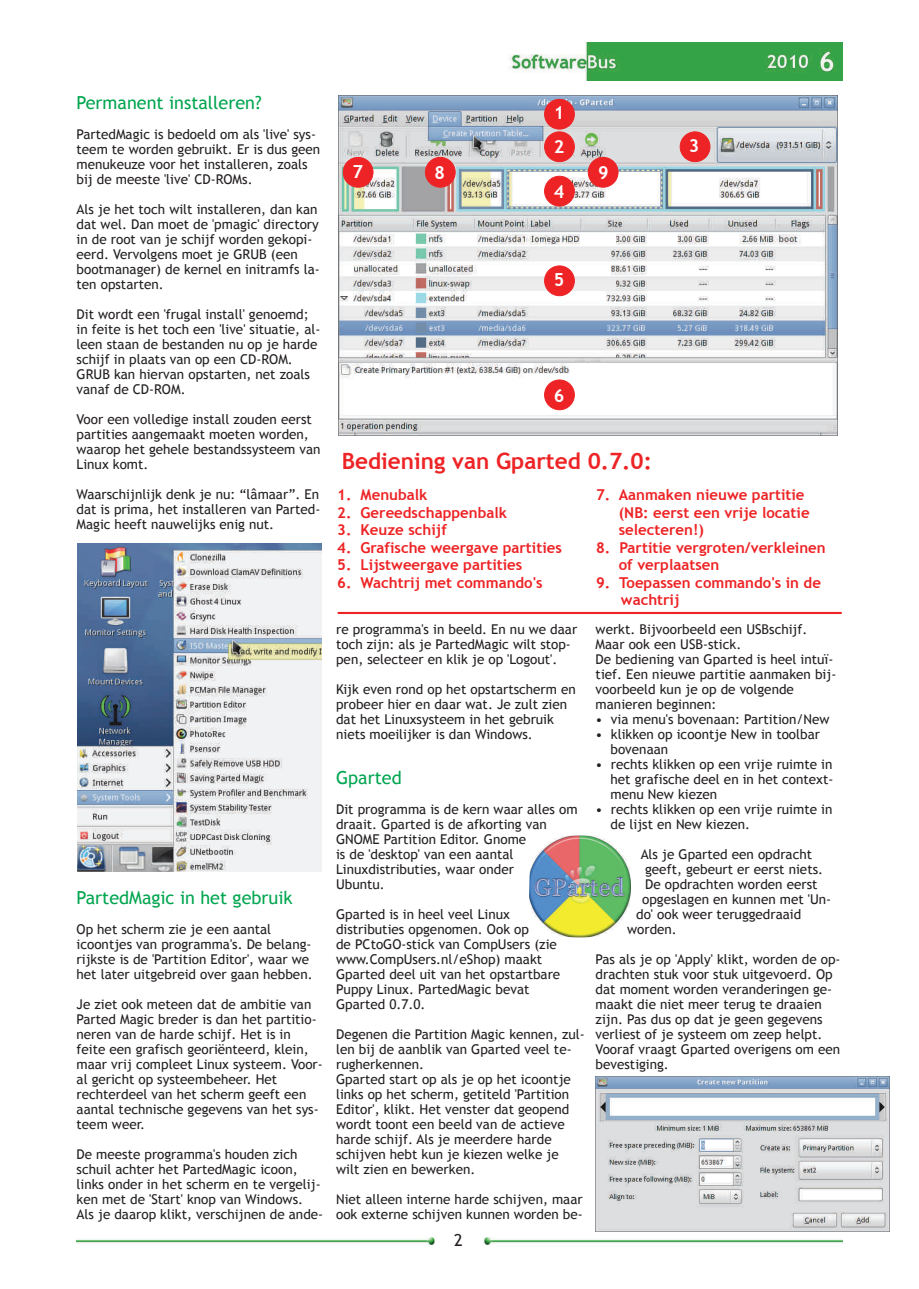
<style>
.page{position:relative;width:919px;height:1289px;background:#fff}
.page>*{position:absolute;margin:0;border:0;box-sizing:border-box;transform-origin:0 0}
.t1{font:700 22.5px "Trebuchet MS";color:#ee2325}
.t2{font:18px "Trebuchet MS";color:#00a54f}
.t3{font:700 18px/33.3px "Trebuchet MS";color:#fff}
.t4{font:16.5px "Trebuchet MS";color:#231f20}
.t5{font:700 15px/17.4px "Trebuchet MS";color:#ee2325}
.t6{font:13.5px/15px "Trebuchet MS";color:#231f20}
</style>
<div class="page">
<img style="left:507px;top:43px;width:335px;height:38px">
<img style="left:77px;top:1237px;width:358px;height:7px">
<img style="left:483px;top:1237px;width:359px;height:7px">
<img style="left:77px;top:543px;width:244px;height:329px">
<img style="left:338px;top:96px;width:499px;height:339px">
<hr style="left:337px;top:612px;width:504px;height:2px;background:#ee2325">
<div style="left:544px;top:99px;width:30px;height:30px;background:#ee2325;border-radius:50%"></div>
<div style="left:544px;top:99px;width:30px;height:30px;border:1px solid #ee2325;border-radius:50%"></div>
<div style="left:588px;top:157px;width:30px;height:30px;background:#ee2325;border-radius:50%"></div>
<div style="left:588px;top:157px;width:30px;height:30px;border:1px solid #ee2325;border-radius:50%"></div>
<div style="left:343px;top:157px;width:30px;height:30px;background:#ee2325;border-radius:50%"></div>
<div style="left:343px;top:157px;width:30px;height:30px;border:1px solid #ee2325;border-radius:50%"></div>
<div style="left:425px;top:157px;width:30px;height:30px;background:#ee2325;border-radius:50%"></div>
<div style="left:425px;top:157px;width:30px;height:30px;border:1px solid #ee2325;border-radius:50%"></div>
<div style="left:544px;top:380px;width:30px;height:30px;background:#ee2325;border-radius:50%"></div>
<div style="left:544px;top:380px;width:30px;height:30px;border:1px solid #ee2325;border-radius:50%"></div>
<div style="left:544px;top:266px;width:30px;height:30px;background:#ee2325;border-radius:50%"></div>
<div style="left:544px;top:266px;width:30px;height:30px;border:1px solid #ee2325;border-radius:50%"></div>
<div style="left:544px;top:132px;width:30px;height:30px;background:#ee2325;border-radius:50%"></div>
<div style="left:544px;top:132px;width:30px;height:30px;border:1px solid #ee2325;border-radius:50%"></div>
<div style="left:680px;top:132px;width:30px;height:30px;background:#ee2325;border-radius:50%"></div>
<div style="left:680px;top:132px;width:30px;height:30px;border:1px solid #ee2325;border-radius:50%"></div>
<div style="left:544px;top:176px;width:30px;height:30px;background:#ee2325;border-radius:50%"></div>
<div style="left:544px;top:176px;width:30px;height:30px;border:1px solid #ee2325;border-radius:50%"></div>
<img style="left:529px;top:835px;width:101px;height:102px">
<img style="left:595px;top:1076px;width:294px;height:155px">
<h2 class="t2" style="left:77px;top:92px;width:186px">Permanent installeren?</h2>
<p class="t6" style="left:77px;top:127px;width:245px">PartedMagic is bedoeld om als 'live' sys‐ teem te worden gebruikt. Er is dus geen menukeuze voor het installeren, zoals bij de meeste 'live' CD‐ROMs.</p>
<p class="t6" style="left:77px;top:202px;width:245px">Als je het toch wilt installeren, dan kan dat wel. Dan moet de 'pmagic' directory in de root van je schijf worden gekopi‐ eerd. Vervolgens moet je GRUB (een bootmanager) de kernel en initramfs la‐ ten opstarten.</p>
<p class="t6" style="left:77px;top:307px;width:245px">Dit wordt een 'frugal install' genoemd; in feite is het toch een 'live' situatie, al‐ leen staan de bestanden nu op je harde schijf in plaats van op een CD‐ROM.<br>GRUB kan hiervan opstarten, net zoals vanaf de CD‐ROM.</p>
<p class="t6" style="left:77px;top:412px;width:245px">Voor een volledige install zouden eerst partities aangemaakt moeten worden, waarop het gehele bestandssysteem van<br>Linux komt.</p>
<p class="t6" style="left:77px;top:487px;width:245px;text-align:justify">Waarschijnlijk denk je nu: “lâmaar”. En dat is prima, het installeren van Parted‐ Magic heeft nauwelijks enig nut.</p>
<h2 class="t2" style="left:77px;top:887px;width:217px">PartedMagic in het gebruik</h2>
<p class="t6" style="left:77px;top:922px;width:237px">Op het scherm zie je een aantal icoontjes van programma's. De belang‐ rijkste is de 'Partition Editor', waar we het later uitgebreid over gaan hebben.</p>
<p class="t6" style="left:77px;top:997px;width:248px">Je ziet ook meteen dat de ambitie van Parted Magic breder is dan het partitio‐ neren van de harde schijf. Het is in feite een grafisch georiënteerd, klein, maar vrij compleet Linux systeem. Voor‐ al gericht op systeembeheer. Het rechterdeel van het scherm geeft een aantal technische gegevens van het sys‐ teem weer.</p>
<p class="t6" style="left:77px;top:1147px;width:248px">De meeste programma's houden zich schuil achter het PartedMagic icoon, links onder in het scherm en te vergelij‐ ken met de 'Start' knop van Windows.<br>Als je daarop klikt, verschijnen de ande‐</p>
<h2 class="t3" style="left:553px;top:96px;width:12px">1<br>2</h2>
<h2 class="t3" style="left:352px;top:155px;width:12px">7</h2>
<h2 class="t3" style="left:434px;top:156px;width:12px">8</h2>
<h2 class="t3" style="left:598px;top:156px;width:12px">9</h2>
<h2 class="t3" style="left:553px;top:175px;width:12px">4</h2>
<h2 class="t3" style="left:553px;top:263px;width:12px">5</h2>
<h2 class="t3" style="left:553px;top:379px;width:12px">6</h2>
<h2 class="t3" style="left:688px;top:129px;width:12px">3</h2>
<h1 class="t1" style="left:342px;top:448px;width:312px">Bediening van Gparted 0.7.0:</h1>
<p class="t5" style="left:337px;top:486px;width:92px">1. Menubalk</p>
<p class="t5" style="left:337px;top:504px;width:171px">2. Gereedschappenbalk</p>
<p class="t5" style="left:337px;top:521px;width:111px">3. Keuze schijf</p>
<p class="t5" style="left:337px;top:539px;width:226px">4. Grafische weergave partities</p>
<p class="t5" style="left:337px;top:556px;width:187px">5. Lijstweergave partities</p>
<p class="t5" style="left:337px;top:573px;width:207px">6. Wachtrij met commando's</p>
<p class="t5" style="left:618px;top:486px;width:192px;text-indent:-23px">7. Aanmaken nieuwe partitie (NB: eerst een vrije locatie selecteren!)</p>
<p class="t5" style="left:618px;top:539px;width:208px;text-indent:-23px">8. Partitie vergroten/verkleinen of verplaatsen</p>
<p class="t5" style="left:621px;top:573px;width:201px;text-indent:-25px">9. Toepassen commando's in de wachtrij</p>
<p class="t6" style="left:336px;top:622px;width:242px">re programma's in beeld. En nu we daar toch zijn: als je PartedMagic wilt stop‐ pen, selecteer en klik je op 'Logout'.</p>
<p class="t6" style="left:336px;top:682px;width:241px">Kijk even rond op het opstartscherm en probeer hier en daar wat. Je zult zien dat het Linuxsysteem in het gebruik niets moeilijker is dan Windows.</p>
<h2 class="t2" style="left:336px;top:767px;width:67px">Gparted</h2>
<p class="t6" style="left:336px;top:802px;width:243px">Dit programma is de kern waar alles om draait. Gparted is de afkorting van<br>GNOME Partition Editor. Gnome<br>is de 'desktop' van een aantal<br>Linuxdistributies, waar onder<br>Ubuntu.</p>
<p class="t6" style="left:336px;top:907px;width:226px">Gparted is in heel veel Linux distributies opgenomen. Ook op<br>de PCtoGO‐stick van CompUsers (zie www.CompUsers.nl/eShop) maakt<br>Gparted deel uit van het opstartbare<br>Puppy Linux. PartedMagic bevat<br>Gparted 0.7.0.</p>
<p class="t6" style="left:336px;top:1027px;width:250px">Degenen die Partition Magic kennen, zul‐ len bij de aanblik van Gparted veel te‐ rugherkennen.<br>Gparted start op als je op het icoontje links op het scherm, getiteld 'Partition Editor', klikt. Het venster dat geopend wordt toont een beeld van de actieve harde schijf. Als je meerdere harde schijven hebt kun je kiezen welke je wilt zien en bewerken.</p>
<p class="t6" style="left:336px;top:1192px;width:248px">Niet alleen interne harde schijven, maar ook externe schijven kunnen worden be‐</p>
<p class="t4" style="left:454px;top:1230px;width:10px">2</p>
<p class="t6" style="left:595px;top:622px;width:242px">werkt. Bijvoorbeeld een USBschijf.<br>Maar ook een USB‐stick.<br>De bediening van Gparted is heel intuï‐ tief. Een nieuwe partitie aanmaken bij‐ voorbeeld kun je op de volgende manieren beginnen:</p>
<p class="t6" style="left:595px;top:712px;width:235px">• via menu's bovenaan: Partition/New</p>
<p class="t6" style="left:610px;top:727px;width:211px;text-indent:-15px">• klikken op icoontje New in toolbar bovenaan</p>
<p class="t6" style="left:610px;top:757px;width:224px;text-align:justify;text-indent:-15px">• rechts klikken op een vrije ruimte in het grafische deel en in het context‐ menu New kiezen</p>
<p class="t6" style="left:610px;top:802px;width:223px;text-indent:-15px">• rechts klikken op een vrije ruimte in de lijst en New kiezen.</p>
<p class="t6" style="left:640px;top:847px;width:173px">Als je Gparted een opdracht</p>
<p class="t6" style="left:645px;top:862px;width:179px">geeft, gebeurt er eerst niets.</p>
<p class="t6" style="left:645px;top:877px;width:174px">De opdrachten worden eerst</p>
<p class="t6" style="left:642px;top:892px;width:190px">opgeslagen en kunnen met 'Un‐</p>
<p class="t6" style="left:636px;top:907px;width:167px">do' ook weer teruggedraaid</p>
<p class="t6" style="left:627px;top:922px;width:51px">worden.</p>
<p class="t6" style="left:595px;top:952px;width:246px">Pas als je op 'Apply' klikt, worden de op‐ drachten stuk voor stuk uitgevoerd. Op dat moment worden veranderingen ge‐ maakt die niet meer terug te draaien zijn. Pas dus op dat je geen gegevens verliest of je systeem om zeep helpt.<br>Vooraf vraagt Gparted overigens om een bevestiging.</p>
</div>
